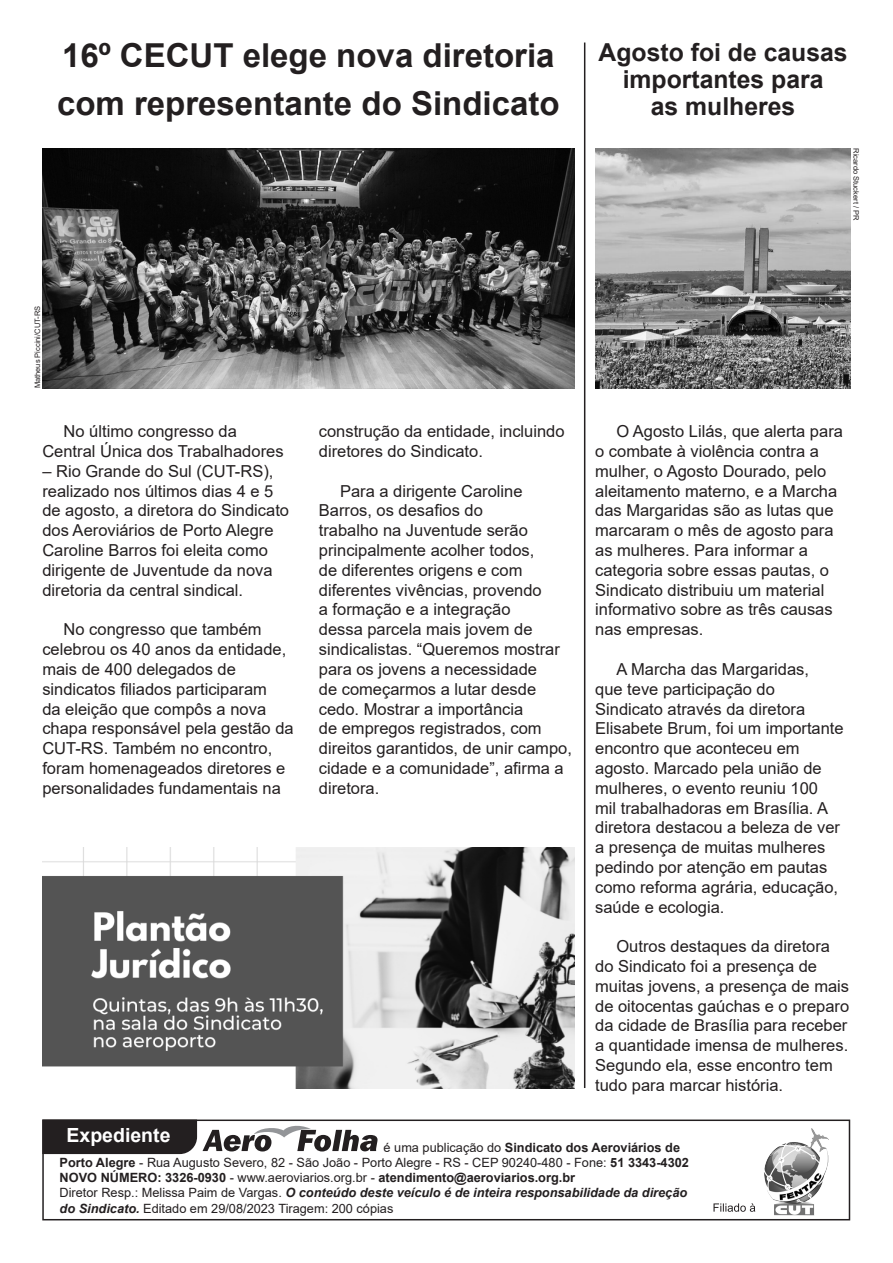
<style>
.page{position:relative;width:893px;height:1263px;background:#fff}
.page>*{position:absolute;margin:0;border:0;box-sizing:border-box;transform-origin:0 0}
.t1{font:700 33px/48px "Arial";color:#231f20}
.t2{font:700 24.75px "Arial";color:#231f20}
.t3{font:700 19.5px "Arial";color:#fff}
.t4{font:16.5px/19.8px "Arial";color:#231f20}
.t5{font:12.75px/15.3px "Arial";color:#231f20}
.t6{font:7.5px "Arial";color:#231f20}
.s1{font-weight:700}
.s2{font-weight:700;font-style:italic}
</style>
<div class="page">
<div style="left:45px;top:1122px;width:152px;height:32px;background:#231f20"></div>
<div style="left:42px;top:1119px;width:808px;height:101px;border:2px solid #231f20"></div>
<svg style="left:713px;top:1203px;width:42px;height:9px"></svg>
<img style="left:764px;top:1128px;width:65px;height:88px">
<svg style="left:203px;top:1125px;width:175px;height:26px"></svg>
<img style="left:43px;top:848px;width:531px;height:240px">
<img style="left:43px;top:148px;width:531px;height:240px">
<hr style="left:584px;top:43px;width:1px;height:1045px;background:#231f20">
<img style="left:596px;top:148px;width:255px;height:240px">
<p class="t1" style="left:57px;top:31px;width:504px">16º CECUT elege nova diretoria com representante do Sindicato</p>
<p class="t2" style="left:599px;top:34px;width:250px">Agosto foi de causas</p>
<p class="t2" style="left:623px;top:61px;width:202px">importantes para</p>
<p class="t2" style="left:651px;top:88px;width:146px">as mulheres</p>
<p class="t6" style="left:861px;top:148px;width:74px;rotate:90deg">Ricardo Stuckert / PR</p>
<p class="t6" style="left:32px;top:388px;width:84px;rotate:-90deg">Matheus Piccini/CUT-RS</p>
<p class="t4" style="left:42px;top:421px;width:243px;text-indent:21px">No último congresso da<br>Central Única dos Trabalhadores</p>
<p class="t4" style="left:42px;top:461px;width:248px">– Rio Grande do Sul (CUT-RS), realizado nos últimos dias 4 e 5 de agosto, a diretora do Sindicato dos Aeroviários de Porto Alegre<br>Caroline Barros foi eleita como dirigente de Juventude da nova diretoria da central sindical.</p>
<p class="t4" style="left:42px;top:619px;width:253px;text-indent:21px">No congresso que também celebrou os 40 anos da entidade, mais de 400 delegados de sindicatos filiados participaram<br>da eleição que compôs a nova chapa responsável pela gestão da<br>CUT-RS. Também no encontro, foram homenageados diretores e personalidades fundamentais na</p>
<p class="t4" style="left:319px;top:421px;width:247px">construção da entidade, incluindo diretores do Sindicato.</p>
<p class="t4" style="left:319px;top:481px;width:255px;text-indent:21px">Para a dirigente Caroline<br>Barros, os desafios do<br>trabalho na Juventude serão principalmente acolher todos,<br>de diferentes origens e com diferentes vivências, provendo<br>a formação e a integração<br>dessa parcela mais jovem de sindicalistas. “Queremos mostrar para os jovens a necessidade<br>de começarmos a lutar desde cedo. Mostrar a importância<br>de empregos registrados, com direitos garantidos, de unir campo, cidade e a comunidade”, afirma a diretora.</p>
<p class="t4" style="left:595px;top:421px;width:249px;text-indent:21px">O Agosto Lilás, que alerta para o combate à violência contra a mulher, o Agosto Dourado, pelo aleitamento materno, e a Marcha das Margaridas são as lutas que marcaram o mês de agosto para as mulheres. Para informar a categoria sobre essas pautas, o<br>Sindicato distribuiu um material informativo sobre as três causas nas empresas.</p>
<p class="t4" style="left:595px;top:659px;width:250px;text-indent:21px">A Marcha das Margaridas,<br>que teve participação do<br>Sindicato através da diretora<br>Elisabete Brum, foi um importante encontro que aconteceu em agosto. Marcado pela união de mulheres, o evento reuniu 100<br>mil trabalhadoras em Brasília. A diretora destacou a beleza de ver a presença de muitas mulheres pedindo por atenção em pautas como reforma agrária, educação, saúde e ecologia.</p>
<p class="t4" style="left:595px;top:936px;width:256px;text-indent:21px">Outros destaques da diretora do Sindicato foi a presença de muitas jovens, a presença de mais de oitocentas gaúchas e o preparo da cidade de Brasília para receber a quantidade imensa de mulheres.<br>Segundo ela, esse encontro tem tudo para marcar história.</p>
<p class="t3" style="left:67px;top:1122px;width:106px">Expediente</p>
<p class="t5" style="left:60px;top:1139px;width:631px;text-indent:324px">é uma publicação do <span class="s1">Sindicato dos Aeroviários de<br>Porto Alegre</span> - Rua Augusto Severo, 82 - São João - Porto Alegre - RS - CEP 90240-480 - Fone: <span class="s1">51 3343-4302</span></p>
<p class="t5" style="left:60px;top:1170px;width:629px"><span class="s1">NOVO NÚMERO: 3326-0930</span> - www.aeroviarios.org.br - <span class="s1">atendimento@aeroviarios.org.br<br></span>Diretor Resp.: Melissa Paim de Vargas. <span class="s2">O conteúdo deste veículo é de inteira responsabilidade da direção do Sindicato.</span> Editado em 29/08/2023 Tiragem: 200 cópias</p>
</div>
